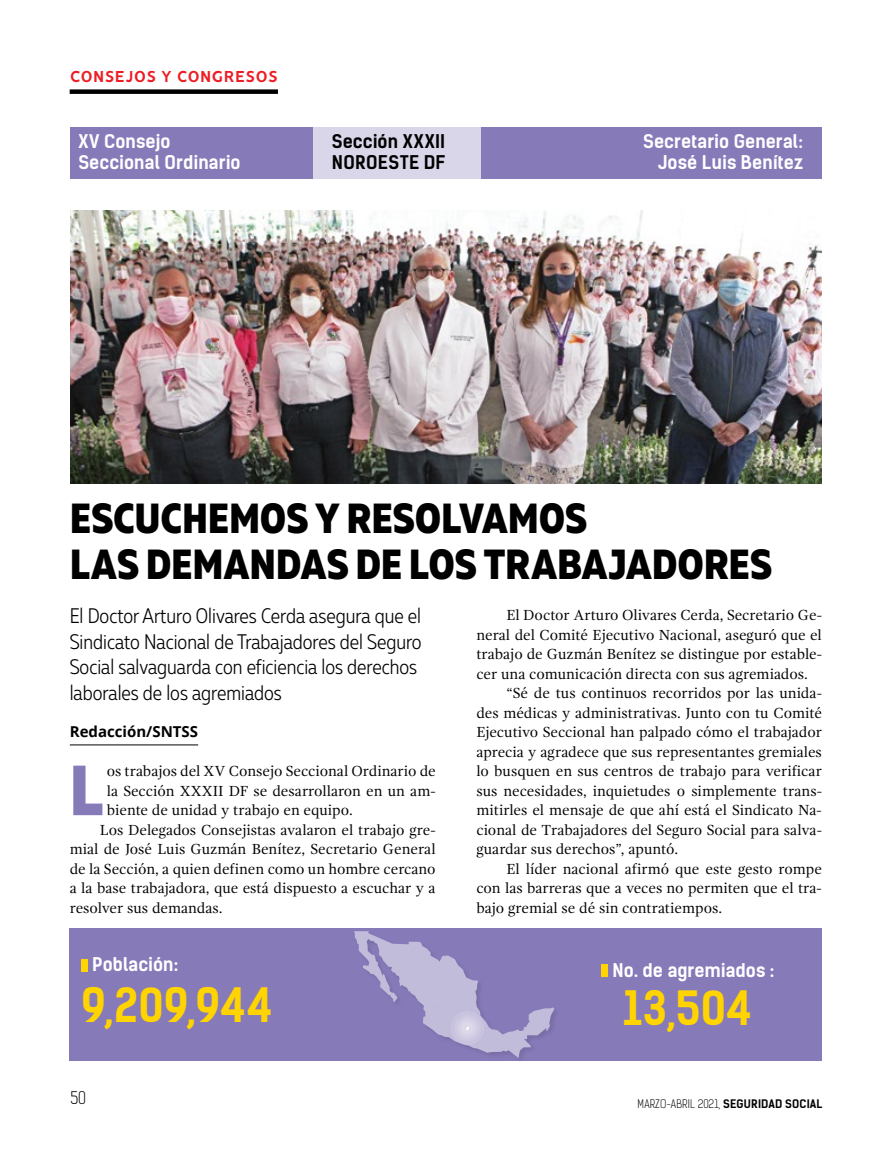
<style>
.page{position:relative;width:893px;height:1149px;background:#fff}
.page>*{position:absolute;margin:0;border:0;box-sizing:border-box;transform-origin:0 0}
.t1{font:800 70.65px "Muller Narrow";color:#877ab9}
.t2{font:700 45px "Kelson Sans";letter-spacing:.015em;color:#ffd400}
.t3{font:800 42px/46.5px "Muller Narrow";letter-spacing:.005em;color:#000}
.t4{font:300 21px/25.5px "Muller Narrow";color:#000}
.t5{font:700 18px/21px "Kelson Sans";letter-spacing:-.01em;color:#fff}
.t6{font:700 18px/21px "Kelson Sans";letter-spacing:.02em;color:#000}
.t7{font:700 18px "Vision";letter-spacing:.005em;color:#ed1d24}
.t8{font:300 16.5px "Kelson Sans";color:#000}
.t9{font:15px "Gandhi Serif";color:#000}
.t10{font:700 15px "Noto Sans";color:#000}
.t11{font:300 11.25px "Kelson Sans";letter-spacing:.015em;color:#000}
.s1{font-weight:700}
</style>
<div class="page">
<div style="left:70px;top:89px;width:208px;height:5px;background:#000"></div>
<hr style="left:70px;top:744px;width:128px;height:1px;background:#000">
<div style="left:70px;top:128px;width:752px;height:51px;background:#877ab9"></div>
<div style="left:313px;top:128px;width:168px;height:51px;background:#dad6e9"></div>
<img style="left:70px;top:210px;width:752px;height:273px">
<div style="left:70px;top:927px;width:752px;height:133px;background:#877ab9"></div>
<div style="left:601px;top:964px;width:7px;height:12px;background:#ffd400"></div>
<div style="left:81px;top:958px;width:6px;height:13px;background:#ffd400"></div>
<div style="left:353px;top:929px;width:209px;height:135px;background:#000;opacity:.2"></div>
<svg style="left:354px;top:930px;width:200px;height:127px"></svg>
<p class="t7" style="left:70px;top:66px;width:210px">consejos y congresos</p>
<p class="t5" style="left:78px;top:131px;width:164px">XV Consejo<br>Seccional Ordinario</p>
<p class="t6" style="left:332px;top:131px;width:115px">Sección XXXII noroeste DF</p>
<p class="t5" style="left:643px;top:131px;width:161px;text-align:right">Secretario General:<br>José Luis Benítez</p>
<h3 class="t3" style="left:70px;top:495px;width:704px">ESCUCHEMOS Y RESOLVAMOS<br>LAS DEMANDAS DE LOS TRABAJADORES</h3>
<h3 class="t4" style="left:70px;top:603px;width:353px">El Doctor Arturo Olivares Cerda asegura que el Sindicato Nacional de Trabajadores del Seguro Social salvaguarda con eficiencia los derechos laborales de los agremiados</h3>
<p class="t9" style="left:506px;top:606px;width:317px">El Doctor Arturo Olivares Cerda, Secretario Ge-</p>
<p class="t9" style="left:476px;top:625px;width:347px">neral del Comité Ejecutivo Nacional, aseguró que el</p>
<p class="t9" style="left:476px;top:645px;width:347px">trabajo de Guzmán Benítez se distingue por estable-</p>
<p class="t9" style="left:476px;top:664px;width:333px">cer una comunicación directa con sus agremiados.</p>
<p class="t9" style="left:506px;top:684px;width:317px">“Sé de tus continuos recorridos por las unida-</p>
<p class="t9" style="left:476px;top:703px;width:347px">des médicas y administrativas. Junto con tu Comité</p>
<p class="t9" style="left:476px;top:723px;width:347px">Ejecutivo Seccional han palpado cómo el trabajador</p>
<p class="t9" style="left:476px;top:742px;width:347px">aprecia y agradece que sus representantes gremiales</p>
<p class="t9" style="left:476px;top:762px;width:347px">lo busquen en sus centros de trabajo para verificar</p>
<p class="t9" style="left:476px;top:781px;width:347px">sus necesidades, inquietudes o simplemente trans-</p>
<p class="t9" style="left:476px;top:801px;width:347px">mitirles el mensaje de que ahí está el Sindicato Na-</p>
<p class="t9" style="left:476px;top:820px;width:347px">cional de Trabajadores del Seguro Social para salva-</p>
<p class="t9" style="left:476px;top:840px;width:203px">guardar sus derechos”, apuntó.</p>
<p class="t9" style="left:506px;top:859px;width:317px">El líder nacional afirmó que este gesto rompe</p>
<p class="t9" style="left:476px;top:879px;width:347px">con las barreras que a veces no permiten que el tra-</p>
<p class="t9" style="left:476px;top:898px;width:247px">bajo gremial se dé sin contratiempos.</p>
<p class="t10" style="left:70px;top:720px;width:130px">Redacción/SNTSS</p>
<h1 class="t1" style="left:70px;top:745px;width:35px">L</h1>
<p class="t9" style="left:107px;top:762px;width:330px">os trabajos del XV Consejo Seccional Ordinario de</p>
<p class="t9" style="left:107px;top:781px;width:330px">la Sección XXXII DF se desarrollaron en un am-</p>
<p class="t9" style="left:107px;top:801px;width:248px">biente de unidad y trabajo en equipo.</p>
<p class="t9" style="left:100px;top:820px;width:337px">Los Delegados Consejistas avalaron el trabajo gre-</p>
<p class="t9" style="left:70px;top:840px;width:367px">mial de José Luis Guzmán Benítez, Secretario General</p>
<p class="t9" style="left:70px;top:859px;width:367px">de la Sección, a quien definen como un hombre cercano</p>
<p class="t9" style="left:70px;top:879px;width:367px">a la base trabajadora, que está dispuesto a escuchar y a</p>
<p class="t9" style="left:70px;top:898px;width:154px">resolver sus demandas.</p>
<p class="t5" style="left:92px;top:954px;width:88px">Población:</p>
<h2 class="t2" style="left:81px;top:977px;width:194px">9,209,944</h2>
<p class="t8" style="left:70px;top:1087px;width:17px">50</p>
<p class="t5" style="left:613px;top:959px;width:163px">No. de agremiados :</p>
<h2 class="t2" style="left:623px;top:980px;width:131px">13,504</h2>
<p class="t11" style="left:638px;top:1096px;width:186px">MARZO-ABRIL 2021, <span class="s1">seguridad social</span></p>
</div>
